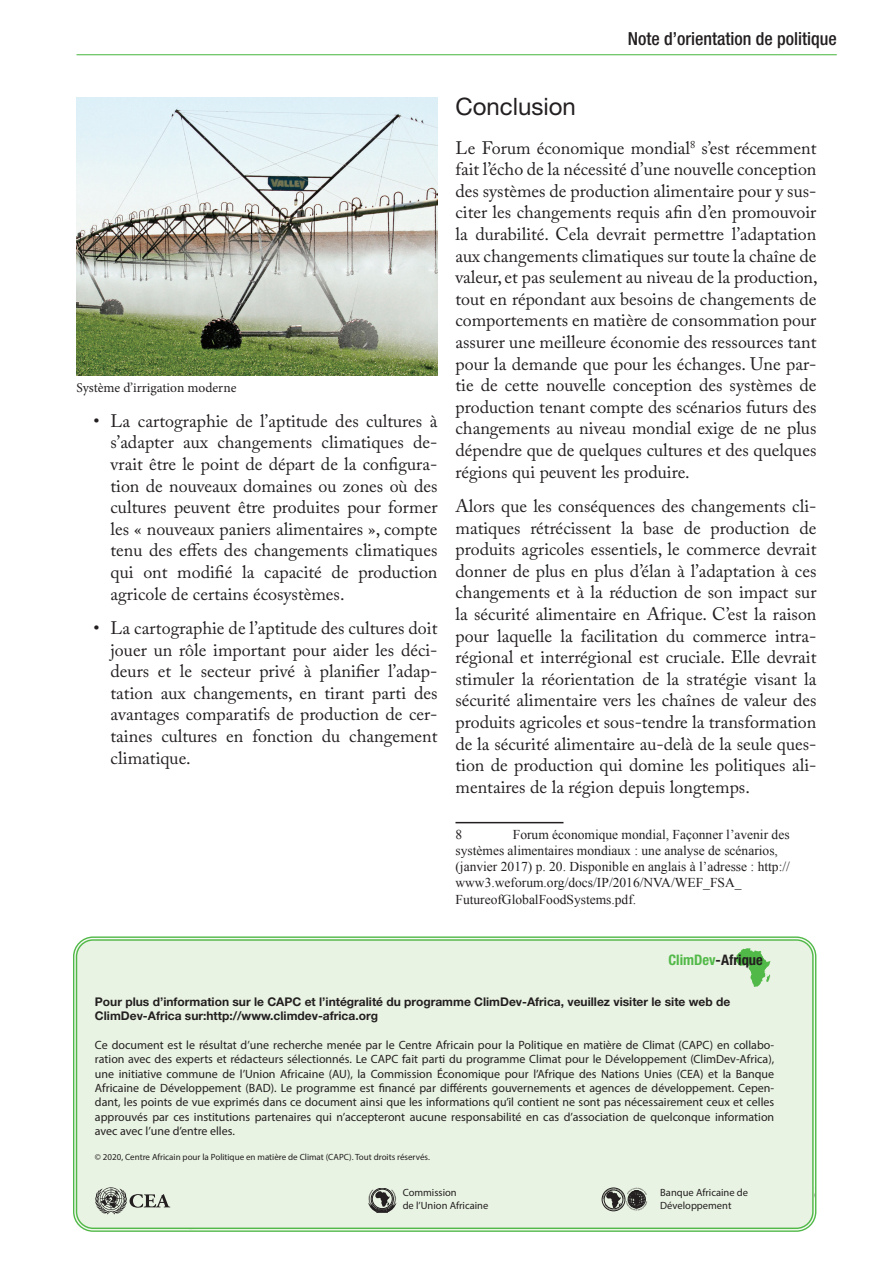
<style>
.page{position:relative;width:893px;height:1263px;background:#fff}
.page>*{position:absolute;margin:0;border:0;box-sizing:border-box;transform-origin:0 0}
.t1{font:24px "Helvetica Neue LT Std";color:#231f20}
.t2{font:18px/21.6px "Adobe Caslon Pro";color:#231f20;text-align:justify}
.t3{font:500 condensed 18px "Helvetica Neue LT Std";color:#231f20}
.t4{font:700 condensed 14.55px "Helvetica Neue LT Std";color:#231f20}
.t5{font:13.5px/16.2px "Times New Roman";color:#231f20}
.t6{font:13.5px "Minion Pro";color:#231f20}
.t7{font:12px/14.4px "Myriad Pro";color:#231f20;text-align:justify}
.t8{font:700 12px/14.4px "Helvetica Neue LT Std";color:#231f20}
.t9{font:10.5px/12.6px "Myriad Pro";color:#231f20}
.t10{font:9px "Myriad Pro";color:#231f20}
.s1{color:#51b948}
</style>
<div class="page">
<hr style="left:77px;top:54px;width:760px;height:1px;background:#51b948">
<hr style="left:455px;top:822px;width:108px;height:1px;background:#231f20">
<img style="left:77px;top:98px;width:360px;height:278px">
<div style="left:75px;top:938px;width:739px;height:292px;background:#e9f3e3;border-radius:18px"></div>
<div style="left:371px;top:1188px;width:22px;height:22px;border:1px solid #231f20;border-radius:50%"></div>
<svg style="left:368px;top:1189px;width:28px;height:23px"></svg>
<div style="left:602px;top:1188px;width:23px;height:23px;border:1px solid #231f20;border-radius:50%"></div>
<svg style="left:603px;top:1188px;width:45px;height:22px"></svg>
<svg style="left:735px;top:948px;width:35px;height:39px"></svg>
<svg style="left:95px;top:1187px;width:75px;height:27px"></svg>
<p class="t3" style="left:628px;top:28px;width:210px">Note d’orientation de politique</p>
<p class="t6" style="left:77px;top:378px;width:161px">Système d’irrigation moderne</p>
<p class="t2" style="left:111px;top:410px;width:328px;text-indent:-17px">• La cartographie de l’aptitude des cultures à s’adapter aux changements climatiques de&shy;vrait être le point de départ de la configura&shy;tion de nouveaux domaines ou zones où des cultures peuvent être produites pour former les « nouveaux paniers alimentaires », compte tenu des effets des changements climatiques qui ont modifié la capacité de production agricole de certains écosystèmes.</p>
<p class="t2" style="left:111px;top:617px;width:328px;text-indent:-17px">• La cartographie de l’aptitude des cultures doit jouer un rôle important pour aider les déci&shy;deurs et le secteur privé à planifier l’adap&shy;tation aux changements, en tirant parti des avantages comparatifs de production de cer&shy;taines cultures en fonction du changement climatique.</p>
<h1 class="t1" style="left:455px;top:92px;width:122px">Conclusion</h1>
<p class="t2" style="left:455px;top:137px;width:364px">Le Forum économique mondial<sup>8</sup> s’est récemment fait l’écho de la nécessité d’une nouvelle conception des systèmes de production alimentaire pour y sus&shy;citer les changements requis afin d’en promouvoir la durabilité. Cela devrait permettre l’adaptation aux changements climatiques sur toute la chaîne de valeur, et pas seulement au niveau de la production, tout en répondant aux besoins de changements de comportements en matière de consommation pour assurer une meilleure économie des ressources tant pour la demande que pour les échanges. Une par&shy;tie de cette nouvelle conception des systèmes de production tenant compte des scénarios futurs des changements au niveau mondial exige de ne plus dépendre que de quelques cultures et des quelques régions qui peuvent les produire.</p>
<p class="t2" style="left:455px;top:495px;width:362px">Alors que les conséquences des changements cli&shy;matiques rétrécissent la base de production de produits agricoles essentiels, le commerce devrait donner de plus en plus d’élan à l’adaptation à ces changements et à la réduction de son impact sur la sécurité alimentaire en Afrique. C’est la raison pour laquelle la facilitation du commerce intra&shy;régional et interrégional est cruciale. Elle devrait stimuler la réorientation de la stratégie visant la sécurité alimentaire vers les chaînes de valeur des produits agricoles et sous-tendre la transformation de la sécurité alimentaire au-delà de la seule ques&shy;tion de production qui domine les politiques ali&shy;mentaires de la région depuis longtemps.</p>
<p class="t5" style="left:455px;top:826px;width:8px">8</p>
<p class="t5" style="left:455px;top:826px;width:336px;text-indent:57px">Forum économique mondial, Façonner l’avenir des systèmes alimentaires mondiaux : une analyse de scénarios, (janvier 2017) p. 20. Disponible en anglais à l’adresse : http:// www3.weforum.org/docs/IP/2016/NVA/WEF_FSA_ FutureofGlobalFoodSystems.pdf.</p>
<p class="t4" style="left:668px;top:951px;width:96px"><span class="s1">ClimDev</span>-Afrique</p>
<p class="t8" style="left:95px;top:994px;width:637px">Pour plus d’information sur le CAPC et l’intégralité du programme ClimDev-Africa, veuillez visiter le site web de<br>ClimDev-Africa sur:http://www.climdev-africa.org</p>
<p class="t7" style="left:95px;top:1037px;width:681px">Ce document est le résultat d’une recherche menée par le Centre Africain pour la Politique en matière de Climat (CAPC) en collabo&shy;ration avec des experts et rédacteurs sélectionnés. Le CAPC fait parti du programme Climat pour le Développement (ClimDev-Africa), une initiative commune de l’Union Africaine (AU), la Commission Économique pour l’Afrique des Nations Unies (CEA) et la Banque Africaine de Développement (BAD). Le programme est financé par différents gouvernements et agences de développement. Cepen&shy;dant, les points de vue exprimés dans ce document ainsi que les informations qu’il contient ne sont pas nécessairement ceux et celles approuvés par ces institutions partenaires qui n’accepteront aucune responsabilité en cas d’association de quelconque information avec avec l’une d’entre elles.</p>
<p class="t10" style="left:95px;top:1152px;width:336px">© 2020, Centre Africain pour la Politique en matière de Climat (CAPC). Tout droits réservés.</p>
<p class="t9" style="left:403px;top:1186px;width:87px">Commission<br>de l’Union Africaine</p>
<p class="t9" style="left:660px;top:1186px;width:89px">Banque Africaine de<br>Développement</p>
</div>
